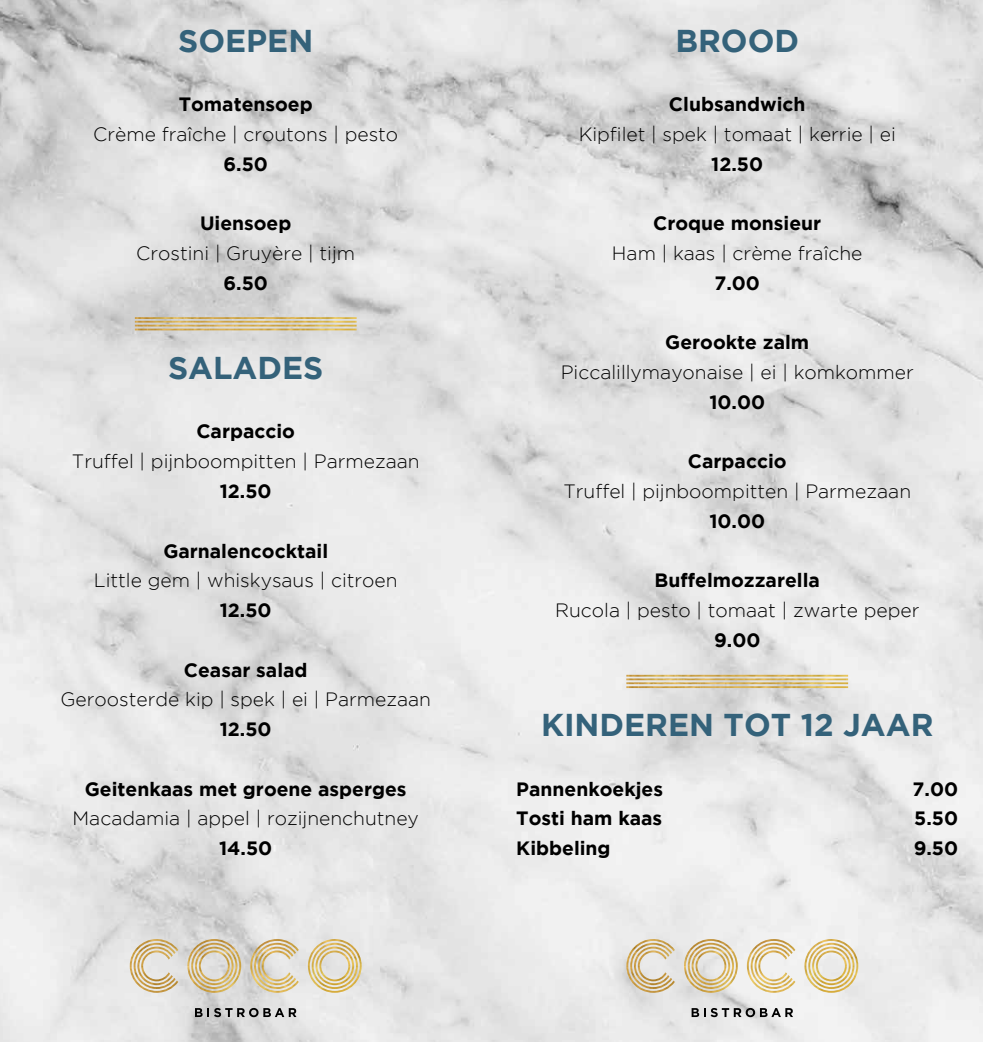
<style>
.page{position:relative;width:983px;height:1042px;background:#fff}
.page>*{position:absolute;margin:0;border:0;box-sizing:border-box;transform-origin:0 0}
.t1{font:700 31.5px "Gotham";color:#34627a}
.t2{font:300 19.25px "Gotham";color:#000}
.t3{font:700 19.25px "Gotham";color:#000}
</style>
<div class="page">
<img style="left:0;top:0;width:982px;height:1042px">
<img style="left:626px;top:675px;width:221px;height:13px">
<img style="left:135px;top:317px;width:221px;height:13px">
<img style="left:130px;top:939px;width:231px;height:54px">
<svg style="left:195px;top:1008px;width:101px;height:9px"></svg>
<img style="left:626px;top:939px;width:232px;height:54px">
<svg style="left:691px;top:1008px;width:101px;height:9px"></svg>
<h1 class="t1" style="left:178px;top:22px;width:137px">SOEPEN</h1>
<p class="t3" style="left:179px;top:93px;width:135px">Tomatensoep</p>
<p class="t2" style="left:93px;top:124px;width:306px">Crème fraîche | croutons | pesto</p>
<p class="t3" style="left:223px;top:153px;width:46px">6.50</p>
<p class="t3" style="left:200px;top:212px;width:93px">Uiensoep</p>
<p class="t2" style="left:136px;top:243px;width:220px">Crostini | Gruyère | tijm</p>
<p class="t3" style="left:223px;top:272px;width:46px">6.50</p>
<h1 class="t1" style="left:168px;top:350px;width:157px">SALADES</h1>
<p class="t3" style="left:196px;top:420px;width:100px">Carpaccio</p>
<p class="t2" style="left:72px;top:451px;width:349px">Truffel | pijnboompitten | Parmezaan</p>
<p class="t3" style="left:220px;top:480px;width:53px">12.50</p>
<p class="t3" style="left:163px;top:539px;width:166px">Garnalencocktail</p>
<p class="t2" style="left:94px;top:570px;width:305px">Little gem | whiskysaus | citroen</p>
<p class="t3" style="left:220px;top:599px;width:53px">12.50</p>
<p class="t3" style="left:184px;top:658px;width:125px">Ceasar salad</p>
<p class="t2" style="left:61px;top:689px;width:372px">Geroosterde kip | spek | ei | Parmezaan</p>
<p class="t3" style="left:220px;top:718px;width:53px">12.50</p>
<p class="t3" style="left:85px;top:777px;width:323px">Geitenkaas met groene asperges</p>
<p class="t2" style="left:73px;top:808px;width:348px">Macadamia | appel | rozijnenchutney</p>
<p class="t3" style="left:219px;top:837px;width:55px">14.50</p>
<h1 class="t1" style="left:675px;top:22px;width:125px">BROOD</h1>
<p class="t3" style="left:668px;top:93px;width:138px">Clubsandwich</p>
<p class="t2" style="left:578px;top:124px;width:318px">Kipfilet | spek | tomaat | kerrie | ei</p>
<p class="t3" style="left:711px;top:153px;width:53px">12.50</p>
<p class="t3" style="left:653px;top:212px;width:169px">Croque monsieur</p>
<p class="t2" style="left:612px;top:243px;width:252px">Ham | kaas | crème fraîche</p>
<p class="t3" style="left:714px;top:272px;width:47px">7.00</p>
<p class="t3" style="left:665px;top:331px;width:145px">Gerookte zalm</p>
<p class="t2" style="left:560px;top:362px;width:354px">Piccalillymayonaise | ei | komkommer</p>
<p class="t3" style="left:709px;top:391px;width:57px">10.00</p>
<p class="t3" style="left:687px;top:450px;width:100px">Carpaccio</p>
<p class="t2" style="left:563px;top:481px;width:349px">Truffel | pijnboompitten | Parmezaan</p>
<p class="t3" style="left:709px;top:510px;width:57px">10.00</p>
<p class="t3" style="left:654px;top:569px;width:167px">Buffelmozzarella</p>
<p class="t2" style="left:555px;top:600px;width:365px">Rucola | pesto | tomaat | zwarte peper</p>
<p class="t3" style="left:714px;top:629px;width:48px">9.00</p>
<h1 class="t1" style="left:541px;top:707px;width:394px">KINDEREN TOT 12 JAAR</h1>
<p class="t3" style="left:516px;top:777px;width:148px">Pannenkoekjes</p>
<p class="t3" style="left:912px;top:777px;width:47px">7.00</p>
<p class="t3" style="left:516px;top:807px;width:147px">Tosti ham kaas</p>
<p class="t3" style="left:914px;top:807px;width:45px">5.50</p>
<p class="t3" style="left:516px;top:837px;width:96px">Kibbeling</p>
<p class="t3" style="left:913px;top:837px;width:46px">9.50</p>
</div>
